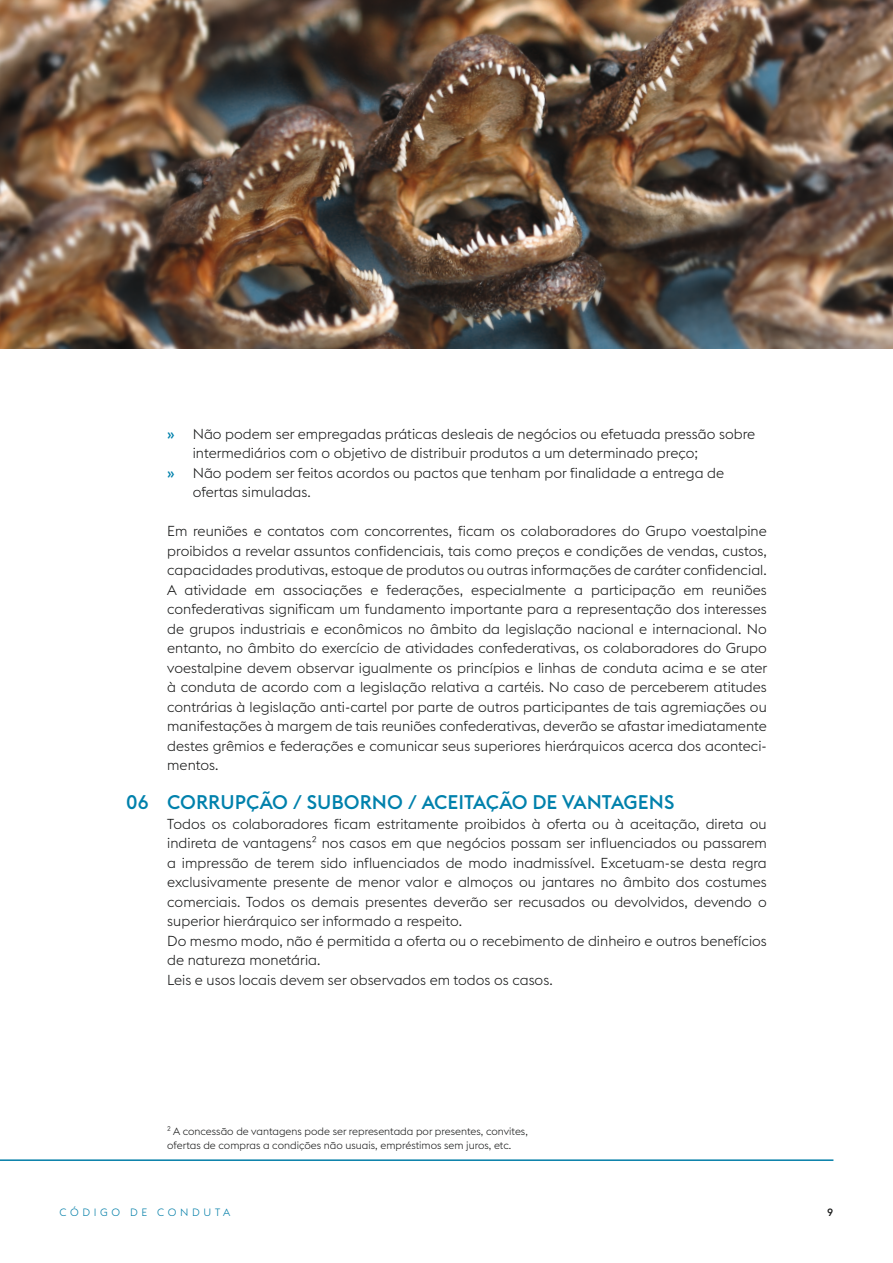
<style>
.page{position:relative;width:893px;height:1263px;background:#fff}
.page>*{position:absolute;margin:0;border:0;box-sizing:border-box;transform-origin:0 0}
.t1{font:500 19.5px "voestalpine";color:#0081ac}
.t2{font:300 14.25px/19.5px "voestalpine";color:#151616;text-align:justify}
.t3{font:300 10.5px/13.5px "voestalpine";color:#151616}
.t4{font:300 10.5px "voestalpine";letter-spacing:.35em;color:#007da7}
.t5{font:500 10.5px "voestalpine";color:#151616}
.s1{font-weight:500;color:#0081ac}
</style>
<div class="page">
<hr style="left:0;top:1159px;width:833px;height:2px;background:#007da7">
<img style="left:0;top:0;width:893px;height:349px">
<p class="t2" style="left:167px;top:424px;width:589px"><span class="s1">»</span> Não podem ser empregadas práticas desleais de negócios ou efetuada pressão sobre</p>
<p class="t2" style="left:193px;top:443px;width:507px">intermediários com o objetivo de distribuir produtos a um determinado preço;</p>
<p class="t2" style="left:167px;top:463px;width:558px"><span class="s1">»</span> Não podem ser feitos acordos ou pactos que tenham por finalidade a entrega de</p>
<p class="t2" style="left:193px;top:482px;width:120px">ofertas simuladas.</p>
<p class="t2" style="left:167px;top:521px;width:601px">Em reuniões e contatos com concorrentes, ficam os colaboradores do Grupo voestalpine proibidos a revelar assuntos confidenciais, tais como preços e condições de vendas, custos, capacidades produtivas, estoque de produtos ou outras informações de caráter confidencial.<br>A atividade em associações e federações, especialmente a participação em reuniões confederativas significam um fundamento importante para a representação dos interesses de grupos industriais e econômicos no âmbito da legislação nacional e internacional. No entanto, no âmbito do exercício de atividades confederativas, os colaboradores do Grupo voestalpine devem observar igualmente os princípios e linhas de conduta acima e se ater à conduta de acordo com a legislação relativa a cartéis. No caso de perceberem atitudes contrárias à legislação anti-cartel por parte de outros participantes de tais agremiações ou manifestações à margem de tais reuniões confederativas, deverão se afastar imediatamente destes grêmios e federações e comunicar seus superiores hierárquicos acerca dos aconteci&shy;mentos.</p>
<h1 class="t1" style="left:126px;top:791px;width:550px">06 CORRUPÇÃO / SUBORNO / ACEITAÇÃO DE VANTAGENS</h1>
<p class="t2" style="left:167px;top:814px;width:601px;text-align:left">Todos os colaboradores ficam estritamente proibidos à oferta ou à aceitação, direta ou indireta de vantagens² nos casos em que negócios possam ser influenciados ou passarem a impressão de terem sido influenciados de modo inadmissível. Excetuam-se desta regra exclusivamente presente de menor valor e almoços ou jantares no âmbito dos costumes comerciais. Todos os demais presentes deverão ser recusados ou devolvidos, devendo o superior hierárquico ser informado a respeito.<br>Do mesmo modo, não é permitida a oferta ou o recebimento de dinheiro e outros benefícios de natureza monetária.<br>Leis e usos locais devem ser observados em todos os casos.</p>
<p class="t3" style="left:167px;top:1125px;width:362px">² A concessão de vantagens pode ser representada por presentes, convites, ofertas de compras a condições não usuais, empréstimos sem juros, etc.</p>
<p class="t4" style="left:60px;top:1206px;width:172px">CÓDIGO DE CONDUTA</p>
<p class="t5" style="left:827px;top:1205px;width:8px">9</p>
</div>
